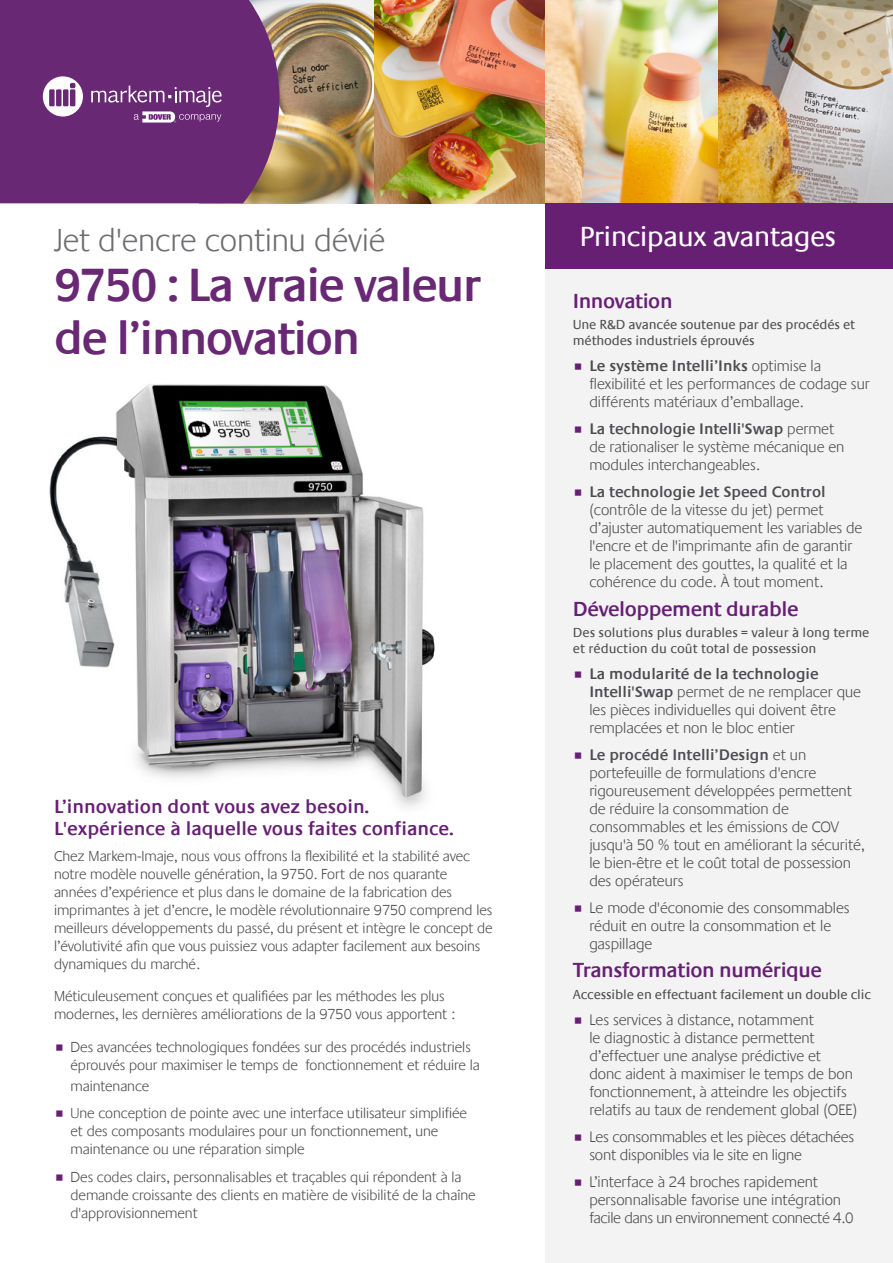
<style>
.page{position:relative;width:893px;height:1263px;background:#fff}
.page>*{position:absolute;margin:0;border:0;box-sizing:border-box;transform-origin:0 0}
.t1{font:600 48px/52.9px "Praxis LT";letter-spacing:-.035em;color:#682873}
.t2{font:300 33px "Praxis LT";color:#6e6f73}
.t3{font:28.5px "Praxis LT";letter-spacing:-.025em;color:#fff}
.t4{font:600 21px "Praxis LT";letter-spacing:-.02em;color:#671f74}
.t5{font:600 19.5px/22.5px "Praxis LT";color:#671f74}
.t6{font:300 15.75px/18px "Praxis LT";color:#4d4d4f}
.t7{font:600 15.75px "Praxis LT";color:#4d4d4f}
.t8{font:300 15px/18px "Praxis LT";color:#4d4d4f}
.t9{font:13.5px/16.5px "Praxis LT";letter-spacing:-.01em;color:#4d4d4f}
.s1{font-weight:600}
</style>
<div class="page">
<img style="left:117px;top:384px;width:318px;height:424px">
<img style="left:49px;top:412px;width:68px;height:256px">
<img style="left:373px;top:0;width:173px;height:203px">
<img style="left:279px;top:0;width:94px;height:203px">
<div style="left:0;top:0;width:279px;height:203px;background:#682873"></div>
<svg style="left:43px;top:76px;width:40px;height:41px"></svg>
<svg style="left:91px;top:86px;width:131px;height:37px"></svg>
<div style="left:546px;top:267px;width:347px;height:996px;background:#f3f3f4"></div>
<img style="left:546px;top:0;width:173px;height:203px">
<img style="left:719px;top:0;width:174px;height:203px">
<div style="left:546px;top:203px;width:347px;height:66px;background:#671f74"></div>
<h2 class="t2" style="left:54px;top:222px;width:333px">Jet d'encre continu dévié</h2>
<h3 class="t3" style="left:580px;top:221px;width:258px">Principaux avantages</h3>
<h1 class="t1" style="left:54px;top:259px;width:429px">9750 : La vraie valeur de l’innovation</h1>
<p class="t5" style="left:54px;top:795px;width:401px">L’innovation dont vous avez besoin.<br>L'expérience à laquelle vous faites confiance.</p>
<p class="t8" style="left:54px;top:847px;width:440px">Chez Markem-Imaje, nous vous offrons la flexibilité et la stabilité avec notre modèle nouvelle génération, la 9750. Fort de nos quarante années d’expérience et plus dans le domaine de la fabrication des imprimantes à jet d’encre, le modèle révolutionnaire 9750 comprend les meilleurs développements du passé, du présent et intègre le concept de l’évolutivité afin que vous puissiez vous adapter facilement aux besoins dynamiques du marché.</p>
<p class="t8" style="left:54px;top:987px;width:402px">Méticuleusement conçues et qualifiées par les méthodes les plus modernes, les dernières améliorations de la 9750 vous apportent :</p>
<p class="t8" style="left:70px;top:1038px;width:411px">Des avancées technologiques fondées sur des procédés industriels éprouvés pour maximiser le temps de fonctionnement et réduire la</p>
<p class="t8" style="left:70px;top:1072px;width:398px;line-height:27.8px">maintenance<br>Une conception de pointe avec une interface utilisateur simplifiée</p>
<p class="t8" style="left:70px;top:1123px;width:369px">et des composants modulaires pour un fonctionnement, une maintenance ou une réparation simple</p>
<p class="t8" style="left:70px;top:1168px;width:407px">Des codes clairs, personnalisables et traçables qui répondent à la demande croissante des clients en matière de visibilité de la chaîne d'approvisionnement</p>
<h3 class="t4" style="left:573px;top:289px;width:101px">Innovation</h3>
<p class="t9" style="left:573px;top:316px;width:284px">Une R&amp;D avancée soutenue par des procédés et méthodes industriels éprouvés</p>
<p class="t6" style="left:589px;top:357px;width:282px"><span class="s1">Le système Intelli’Inks</span> optimise la flexibilité et les performances de codage sur différents matériaux d’emballage.</p>
<p class="t6" style="left:589px;top:420px;width:257px"><span class="s1">La technologie Intelli'Swap</span> permet de rationaliser le système mécanique en modules interchangeables.</p>
<p class="t7" style="left:589px;top:483px;width:238px">La technologie Jet Speed Control</p>
<p class="t6" style="left:589px;top:501px;width:275px">(contrôle de la vitesse du jet) permet d’ajuster automatiquement les variables de l'encre et de l'imprimante afin de garantir le placement des gouttes, la qualité et la cohérence du code. À tout moment.</p>
<h3 class="t4" style="left:573px;top:597px;width:227px">Développement durable</h3>
<p class="t9" style="left:573px;top:624px;width:298px">Des solutions plus durables = valeur à long terme et réduction du coût total de possession</p>
<p class="t6" style="left:589px;top:665px;width:273px"><span class="s1">La modularité de la technologie Intelli'Swap</span> permet de ne remplacer que les pièces individuelles qui doivent être remplacées et non le bloc entier</p>
<p class="t6" style="left:589px;top:746px;width:277px"><span class="s1">Le procédé Intelli’Design</span> et un portefeuille de formulations d'encre rigoureusement développées permettent de réduire la consommation de consommables et les émissions de COV jusqu'à 50 % tout en améliorant la sécurité, le bien-être et le coût total de possession des opérateurs</p>
<p class="t6" style="left:589px;top:899px;width:262px">Le mode d'économie des consommables réduit en outre la consommation et le gaspillage</p>
<h3 class="t4" style="left:573px;top:958px;width:251px">Transformation numérique</h3>
<p class="t9" style="left:573px;top:987px;width:300px">Accessible en effectuant facilement un double clic</p>
<p class="t6" style="left:589px;top:1011px;width:269px">Les services à distance, notamment<br>le diagnostic à distance permettent d’effectuer une analyse prédictive et<br>donc aident à maximiser le temps de bon fonctionnement, à atteindre les objectifs relatifs au taux de rendement global (OEE)</p>
<p class="t6" style="left:589px;top:1128px;width:266px">Les consommables et les pièces détachées sont disponibles via le site en ligne</p>
<p class="t6" style="left:589px;top:1173px;width:266px">L’interface à 24 broches rapidement personnalisable favorise une intégration facile dans un environnement connecté 4.0</p>
</div>
